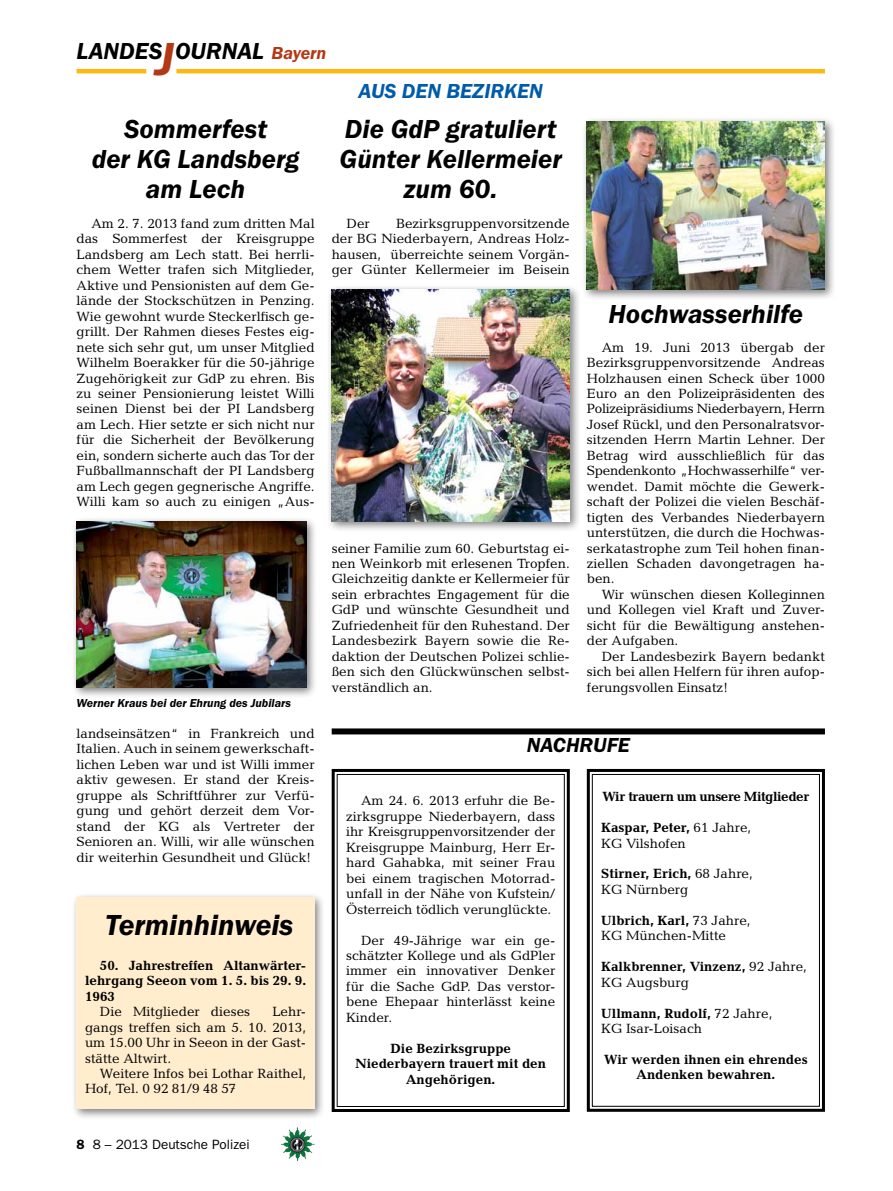
<style>
.page{position:relative;width:893px;height:1191px;background:#fff}
.page>*{position:absolute;margin:0;border:0;box-sizing:border-box;transform-origin:0 0}
.t1{font:italic 600 30px "Franklin Gothic Itc T";color:#000}
.t2{font:italic 600 27px/30px "Franklin Gothic Itc T";color:#000;text-align:center}
.t3{font:italic 600 24px "Franklin Gothic Itc T";color:#000}
.t4{font:italic 600 21px "Franklin Gothic Itc T";color:#005baa}
.t5{font:italic 600 21px "Franklin Gothic Itc T";color:#000}
.t6{font:13.5px/15.5px "Candida";color:#000;text-align:justify}
.t7{font:700 13.5px/15.5px "Candida";color:#000;text-align:center}
.t8{font:700 13.5px "Candida";letter-spacing:-.03em;color:#000}
.t9{font:13.5px "Franklin Gothic";color:#000}
.t10{font:italic 600 12px "Franklin Gothic Itc T";color:#000}
.s1{font-size:48px;color:#b33916}
.s2{font-size:18px;color:#b33916}
.s3{font-weight:600}
.s4{font-weight:700}
.s5{font-weight:400}
</style>
<div class="page">
<hr style="left:77px;top:69px;width:69px;height:4px;background:#fdb913">
<hr style="left:176px;top:69px;width:649px;height:4px;background:#fdb913">
<img style="left:281px;top:1128px;width:16px;height:24px">
<div style="left:582px;top:116px;width:254px;height:185px;background:#000;opacity:.5"></div>
<img style="left:587px;top:122px;width:238px;height:168px">
<div style="left:71px;top:516px;width:247px;height:182px;background:#000;opacity:.5"></div>
<img style="left:77px;top:521px;width:229px;height:166px">
<div style="left:326px;top:284px;width:255px;height:249px;background:#000;opacity:.5"></div>
<img style="left:332px;top:290px;width:238px;height:231px">
<div style="left:71px;top:892px;width:255px;height:228px;background:#000;opacity:.5"></div>
<div style="left:77px;top:897px;width:238px;height:212px;background:#ffedce"></div>
<div style="left:332px;top:728px;width:493px;height:6px;background:#000"></div>
<svg style="left:331px;top:768px;width:239px;height:344px"></svg>
<div style="left:337px;top:774px;width:228px;height:333px;border:1px solid #000"></div>
<svg style="left:586px;top:768px;width:239px;height:344px"></svg>
<div style="left:592px;top:774px;width:228px;height:332px;border:1px solid #000"></div>
<h3 class="t3" style="left:77px;top:37px;width:251px">LANDES<span class="s1">J</span>OURNAL <span class="s2">Bayern</span></h3>
<h3 class="t4" style="left:358px;top:79px;width:14px">aus</h3>
<h3 class="t4" style="left:402px;top:79px;width:14px">den</h3>
<h3 class="t4" style="left:447px;top:79px;width:85px">bezir ken</h3>
<h2 class="t2" style="left:92px;top:113px;width:209px">Sommerfest<br>der KG Landsberg am Lech</h2>
<p class="t6" style="left:77px;top:216px;width:240px;text-indent:15px">Am 2. 7. 2013 fand zum dritten Mal das Sommerfest der Kreisgruppe Landsberg am Lech statt. Bei herrli&shy;chem Wetter trafen sich Mitglieder, Aktive und Pensionisten auf dem Ge&shy;lände der Stockschützen in Penzing.<br>Wie gewohnt wurde Steckerlfisch ge&shy;grillt. Der Rahmen dieses Festes eig&shy;nete sich sehr gut, um unser Mitglied Wilhelm Boerakker für die 50-jährige Zugehörigkeit zur GdP zu ehren. Bis zu seiner Pensionierung leistet Willi seinen Dienst bei der PI Landsberg am Lech. Hier setzte er sich nicht nur für die Sicherheit der Bevölkerung ein, sondern sicherte auch das Tor der Fußballmannschaft der PI Landsberg am Lech gegen gegnerische Angriffe.<br>Willi kam so auch zu einigen „Aus-</p>
<p class="t10" style="left:77px;top:696px;width:216px">Werner Kraus bei der Ehrung des Jubilars</p>
<h2 class="t2" style="left:340px;top:113px;width:224px">Die GdP gratuliert<br>Günter Kellermeier zum 60.</h2>
<p class="t6" style="left:347px;top:216px;width:25px">Der</p>
<p class="t6" style="left:332px;top:216px;width:240px;text-indent:64px">Bezirksgruppenvorsitzende der BG Niederbayern, Andreas Holz&shy;hausen, überreichte seinem Vorgän&shy;ger Günter Kellermeier im Beisein</p>
<p class="t6" style="left:332px;top:540px;width:240px">seiner Familie zum 60. Geburtstag ei&shy;nen Weinkorb mit erlesenen Tropfen.<br>Gleichzeitig dankte er Kellermeier für sein erbrachtes Engagement für die GdP und wünschte Gesundheit und Zufriedenheit für den Ruhestand. Der Landesbezirk Bayern sowie die Re&shy;daktion der Deutschen Polizei schlie&shy;ßen sich den Glückwünschen selbst&shy;verständlich an.</p>
<h2 class="t2" style="left:609px;top:299px;width:196px">Hochwasserhilfe</h2>
<p class="t6" style="left:587px;top:339px;width:240px;text-indent:15px">Am 19. Juni 2013 übergab der Bezirksgruppenvorsitzende Andreas Holzhausen einen Scheck über 1000<br>Euro an den Polizeipräsidenten des Polizeipräsidiums Niederbayern, Herrn Josef Rückl, und den Personalratsvor&shy;sitzenden Herrn Martin Lehner. Der Betrag wird ausschließlich für das Spendenkonto „Hochwasserhilfe“ ver&shy;wendet. Damit möchte die Gewerk&shy;schaft der Polizei die vielen Beschäf&shy;tigten des Verbandes Niederbayern unterstützen, die durch die Hochwas&shy;serkatastrophe zum Teil hohen finan&shy;ziellen Schaden davongetragen ha&shy;ben.</p>
<p class="t6" style="left:587px;top:586px;width:240px;text-indent:15px">Wir wünschen diesen Kolleginnen und Kollegen viel Kraft und Zuver&shy;sicht für die Bewältigung anstehen&shy;der Aufgaben.</p>
<p class="t6" style="left:587px;top:648px;width:240px;text-indent:15px">Der Landesbezirk Bayern bedankt sich bei allen Helfern für ihren aufop&shy;ferungsvollen Einsatz!</p>
<p class="t6" style="left:77px;top:725px;width:240px">landseinsätzen“ in Frankreich und Italien. Auch in seinem gewerkschaft&shy;lichen Leben war und ist Willi immer aktiv gewesen. Er stand der Kreis&shy;gruppe als Schriftführer zur Verfü&shy;gung und gehört derzeit dem Vor&shy;stand der KG als Vertreter der Senioren an. Willi, wir alle wünschen dir weiterhin Gesundheit und Glück!</p>
<h1 class="t1" style="left:105px;top:907px;width:190px">Terminhinweis</h1>
<p class="t7" style="left:85px;top:957px;width:223px;text-align:justify;text-indent:15px">50. Jahrestreffen Altanwärter&shy;lehrgang Seeon vom 1. 5. bis 29. 9.<br>1963</p>
<p class="t6" style="left:100px;top:1004px;width:152px">Die Mitglieder dieses</p>
<p class="t6" style="left:85px;top:1004px;width:223px;text-indent:187px">Lehr&shy;gangs treffen sich am 5. 10. 2013, um 15.00 Uhr in Seeon in der Gast&shy;stätte Altwirt.</p>
<p class="t6" style="left:85px;top:1065px;width:223px;text-indent:15px">Weitere Infos bei Lothar Raithel,<br>Hof, Tel. 0 92 81/9 48 57</p>
<p class="t9" style="left:77px;top:1136px;width:175px"><span class="s3">8</span> 8 – 2013 Deutsche Polizei</p>
<h3 class="t5" style="left:527px;top:733px;width:67px">na chrufe</h3>
<p class="t6" style="left:346px;top:793px;width:211px;text-indent:15px">Am 24. 6. 2013 erfuhr die Be&shy;zirksgruppe Niederbayern, dass ihr Kreisgruppenvorsitzender der Kreisgruppe Mainburg, Herr Er&shy;hard Gahabka, mit seiner Frau bei einem tragischen Motorrad&shy;unfall in der Nähe von Kufstein/ Österreich tödlich verunglückte.</p>
<p class="t6" style="left:346px;top:932px;width:211px;text-indent:15px">Der 49-Jährige war ein ge&shy;schätzter Kollege und als GdPler immer ein innovativer Denker für die Sache GdP. Das verstor&shy;bene Ehepaar hinterlässt keine Kinder.</p>
<p class="t7" style="left:355px;top:1040px;width:192px">Die Bezirksgruppe<br>Niederbayern trauert mit den<br>Angehörigen.</p>
<p class="t8" style="left:602px;top:789px;width:208px">Wir trauern um unsere Mitglieder</p>
<p class="t6" style="left:601px;top:820px;width:152px"><span class="s4">Kaspar, Peter,</span> 61 Jahre,<br>KG Vilshofen</p>
<p class="t6" style="left:601px;top:866px;width:153px"><span class="s4">Stirner, Erich,</span> 68 Jahre,<br>KG Nürnberg</p>
<p class="t6" style="left:601px;top:912px;width:151px"><span class="s4">Ulbrich, Karl,</span> 73 Jahre,<br>KG München-Mitte</p>
<p class="t7" style="left:601px;top:958px;width:207px;text-align:left">Kalkbrenner, Vinzenz, <span class="s5">92 Jahre,<br>KG Augsburg</span></p>
<p class="t6" style="left:601px;top:1005px;width:173px"><span class="s4">Ullmann, Rudolf,</span> 72 Jahre,<br>KG Isar-Loisach</p>
<p class="t7" style="left:604px;top:1051px;width:205px">Wir werden ihnen ein ehrendes<br>Andenken bewahren.</p>
</div>
